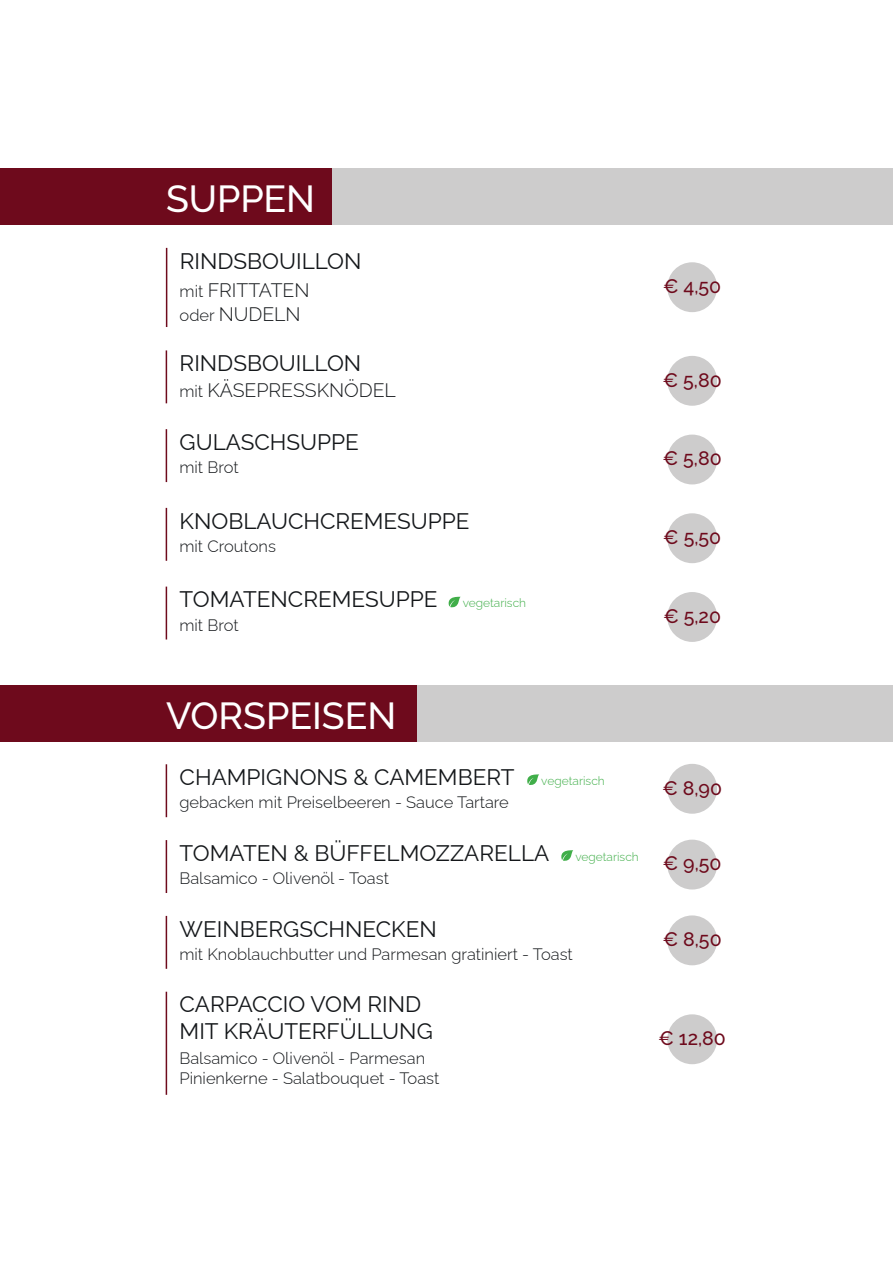
<style>
.page{position:relative;width:893px;height:1263px;background:#fff}
.page>*{position:absolute;margin:0;border:0;box-sizing:border-box;transform-origin:0 0}
.t1{font:500 37.5px "Raleway";color:#fff}
.t2{font:100 22.5px/27px "Raleway";color:#14171a}
.t3{font:500 19.5px "Raleway";color:#6e0a1c}
.t4{font:100 19.5px/23.4px "Raleway";color:#14171a}
.t5{font:100 16.5px/19.8px "Raleway";color:#14171a}
.t6{font:100 12px "Raleway";color:#40ae49}
.s1{font-size:16.5px}
</style>
<div class="page">
<div style="left:222px;top:168px;width:671px;height:56px;background:#cdcccc"></div>
<div style="left:0;top:168px;width:332px;height:56px;background:#6e0a1c"></div>
<div style="left:222px;top:685px;width:671px;height:56px;background:#cdcccc"></div>
<div style="left:667px;top:262px;width:50px;height:50px;background:#cdcccc;border-radius:50%"></div>
<div style="left:667px;top:915px;width:50px;height:50px;background:#cdcccc;border-radius:50%"></div>
<div style="left:0;top:685px;width:417px;height:56px;background:#6e0a1c"></div>
<div style="left:667px;top:513px;width:50px;height:50px;background:#cdcccc;border-radius:50%"></div>
<div style="left:667px;top:435px;width:50px;height:49px;background:#cdcccc;border-radius:50%"></div>
<div style="left:667px;top:356px;width:50px;height:50px;background:#cdcccc;border-radius:50%"></div>
<div style="left:667px;top:1014px;width:50px;height:50px;background:#cdcccc;border-radius:50%"></div>
<div style="left:667px;top:840px;width:50px;height:49px;background:#cdcccc;border-radius:50%"></div>
<div style="left:667px;top:764px;width:50px;height:50px;background:#cdcccc;border-radius:50%"></div>
<div style="left:667px;top:592px;width:50px;height:50px;background:#cdcccc;border-radius:50%"></div>
<hr style="left:166px;top:248px;width:1px;height:79px;background:#6e0a1c">
<hr style="left:166px;top:764px;width:1px;height:53px;background:#6e0a1c">
<hr style="left:166px;top:840px;width:1px;height:53px;background:#6e0a1c">
<hr style="left:166px;top:916px;width:1px;height:53px;background:#6e0a1c">
<hr style="left:166px;top:992px;width:1px;height:103px;background:#6e0a1c">
<hr style="left:166px;top:350px;width:1px;height:53px;background:#6e0a1c">
<hr style="left:166px;top:429px;width:1px;height:53px;background:#6e0a1c">
<hr style="left:166px;top:508px;width:1px;height:53px;background:#6e0a1c">
<hr style="left:166px;top:587px;width:1px;height:52px;background:#6e0a1c">
<svg style="left:448px;top:597px;width:13px;height:11px"></svg>
<svg style="left:527px;top:774px;width:12px;height:11px"></svg>
<svg style="left:561px;top:850px;width:12px;height:11px"></svg>
<h1 class="t1" style="left:166px;top:177px;width:151px">SUPPEN</h1>
<h2 class="t2" style="left:180px;top:245px;width:183px">RINDSBOUILLON</h2>
<p class="t4" style="left:180px;top:277px;width:131px"><span class="s1">mit</span> FRITTATEN <span class="s1">oder</span> NUDELN</p>
<h2 class="t2" style="left:180px;top:347px;width:183px">RINDSBOUILLON</h2>
<p class="t4" style="left:179px;top:376px;width:218px"><span class="s1">mit</span> KÄSEPRESSKNÖDEL</p>
<h2 class="t2" style="left:180px;top:426px;width:181px">GULASCHSUPPE</h2>
<p class="t5" style="left:179px;top:455px;width:61px">mit Brot</p>
<h2 class="t2" style="left:180px;top:505px;width:291px">KNOBLAUCHCREMESUPPE</h2>
<p class="t5" style="left:179px;top:534px;width:98px">mit Croutons</p>
<h2 class="t2" style="left:180px;top:583px;width:259px">TOMATENCREMESUPPE</h2>
<p class="t5" style="left:179px;top:613px;width:61px">mit Brot</p>
<p class="t6" style="left:463px;top:593px;width:65px">vegetarisch</p>
<p class="t3" style="left:663px;top:275px;width:60px">€ 4,50</p>
<p class="t3" style="left:663px;top:368px;width:60px">€ 5,80</p>
<p class="t3" style="left:663px;top:447px;width:60px">€ 5,80</p>
<p class="t3" style="left:663px;top:526px;width:59px">€ 5,50</p>
<p class="t3" style="left:663px;top:604px;width:59px">€ 5,20</p>
<h1 class="t1" style="left:166px;top:694px;width:232px">VORSPEISEN</h1>
<h2 class="t2" style="left:180px;top:761px;width:336px">CHAMPIGNONS &amp; CAMEMBERT</h2>
<p class="t5" style="left:179px;top:791px;width:331px">gebacken mit Preiselbeeren - Sauce Tartare</p>
<p class="t6" style="left:541px;top:771px;width:65px">vegetarisch</p>
<h2 class="t2" style="left:180px;top:837px;width:371px">TOMATEN &amp; BÜFFELMOZZARELLA</h2>
<p class="t5" style="left:179px;top:866px;width:211px">Balsamico - Olivenöl - Toast</p>
<h2 class="t2" style="left:180px;top:913px;width:259px">WEINBERGSCHNECKEN</h2>
<p class="t6" style="left:575px;top:847px;width:65px">vegetarisch</p>
<p class="t5" style="left:179px;top:942px;width:395px">mit Knoblauchbutter und Parmesan gratiniert - Toast</p>
<h2 class="t2" style="left:180px;top:988px;width:255px">CARPACCIO VOM RIND<br>MIT KRÄUTERFÜLLUNG</h2>
<p class="t5" style="left:179px;top:1047px;width:261px">Balsamico - Olivenöl - Parmesan<br>Pinienkerne - Salatbouquet - Toast</p>
<p class="t3" style="left:662px;top:776px;width:61px">€ 8,90</p>
<p class="t3" style="left:663px;top:852px;width:60px">€ 9,50</p>
<p class="t3" style="left:663px;top:928px;width:60px">€ 8,50</p>
<p class="t3" style="left:658px;top:1027px;width:69px">€ 12,80</p>
</div>
